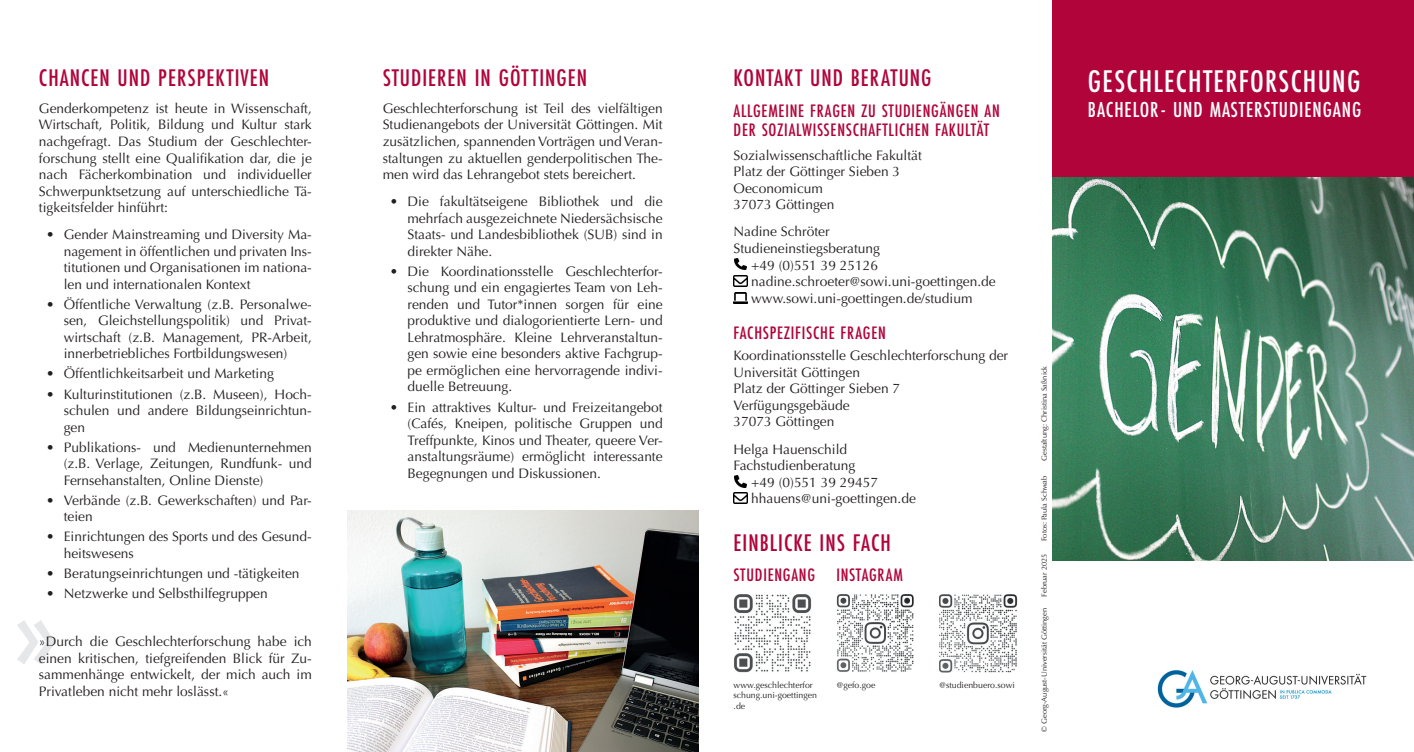
<style>
.page{position:relative;width:1414px;height:752px;background:#fff}
.page>*{position:absolute;margin:0;border:0;box-sizing:border-box;transform-origin:0 0}
.t1{font:700 112.5px "Optima LT Pro";color:#e6e7e9}
.t2{font:500 32.5px "Futura PT Cond";letter-spacing:.04em;color:#fff}
.t3{font:500 25px "Futura PT Cond";letter-spacing:.04em;color:#b0043b}
.t4{font:500 22.5px "Futura PT Cond";letter-spacing:.04em;color:#fff}
.t5{font:500 18.75px/18.8px "Futura PT Cond";letter-spacing:.04em;color:#b0043b}
.t6{font:13.75px/16.5px "Optima LT Pro";color:#231f20;text-align:justify}
.t7{font:8.75px/10.5px "Optima LT Pro";color:#231f20}
.t8{font:7.5px "Optima LT Pro";color:#231f20}
</style>
<div class="page">
<div style="left:1052px;top:0;width:362px;height:184px;background:#b0043b"></div>
<svg style="left:735px;top:258px;width:11px;height:12px"></svg>
<img style="left:733px;top:275px;width:15px;height:11px">
<svg style="left:735px;top:475px;width:11px;height:12px"></svg>
<img style="left:733px;top:492px;width:15px;height:11px">
<img style="left:939px;top:594px;width:78px;height:77px">
<img style="left:836px;top:594px;width:78px;height:77px">
<img style="left:734px;top:594px;width:77px;height:77px">
<img style="left:733px;top:292px;width:15px;height:11px">
<img style="left:347px;top:510px;width:351px;height:241px">
<img style="left:1052px;top:177px;width:362px;height:383px">
<img style="left:1157px;top:670px;width:210px;height:38px">
<h3 class="t3" style="left:39px;top:63px;width:232px">CHANCEN UND PERSPEKTIVEN</h3>
<h3 class="t3" style="left:383px;top:63px;width:206px">STUDIEREN IN GÖTTINGEN</h3>
<p class="t6" style="left:39px;top:100px;width:274px">Genderkompetenz ist heute in Wissenschaft, Wirtschaft, Politik, Bildung und Kultur stark nachgefragt. Das Studium der Geschlechter&shy;forschung stellt eine Qualifikation dar, die je nach Fächerkombination und individueller Schwerpunktsetzung auf unterschiedliche Tä&shy;tigkeitsfelder hinführt:</p>
<p class="t6" style="left:64px;top:226px;width:250px;text-indent:-18px">• Gender Mainstreaming und Diversity Ma&shy;nagement in öffentlichen und privaten Ins&shy;titutionen und Organisationen im nationa&shy;len und internationalen Kontext</p>
<p class="t6" style="left:64px;top:296px;width:250px;text-indent:-18px">• Öffentliche Verwaltung (z.B. Personalwe&shy;sen, Gleichstellungspolitik) und Privat&shy;wirtschaft (z.B. Management, PR-Arbeit, innerbetriebliches Fortbildungswesen)</p>
<p class="t6" style="left:46px;top:365px;width:229px">• Öffentlichkeitsarbeit und Marketing</p>
<p class="t6" style="left:64px;top:385px;width:250px;text-indent:-18px">• Kulturinstitutionen (z.B. Museen), Hoch&shy;schulen und andere Bildungseinrichtun&shy;gen</p>
<p class="t6" style="left:64px;top:438px;width:250px;text-indent:-18px">• Publikations- und Medienunternehmen (z.B. Verlage, Zeitungen, Rundfunk- und Fernsehanstalten, Online Dienste)</p>
<p class="t6" style="left:64px;top:491px;width:250px;text-indent:-18px">• Verbände (z.B. Gewerkschaften) und Par&shy;teien</p>
<p class="t6" style="left:64px;top:528px;width:250px;text-indent:-18px">• Einrichtungen des Sports und des Gesund&shy;heitswesens</p>
<p class="t6" style="left:46px;top:564px;width:255px">• Beratungseinrichtungen und -tätigkeiten</p>
<p class="t6" style="left:46px;top:585px;width:223px">• Netzwerke und Selbsthilfegruppen</p>
<p class="t6" style="left:39px;top:633px;width:274px">»Durch die Geschlechterforschung habe ich einen kritischen, tiefgreifenden Blick fü r Zu&shy;sammenhänge entwickelt, der mich auch im Privatleben nicht mehr loslässt.«</p>
<h1 class="t1" style="left:8px;top:562px;width:58px">»</h1>
<p class="t6" style="left:383px;top:100px;width:281px">Geschlechterforschung ist Teil des vielfältigen Studienangebots der Universität Göttingen. Mit zusätzlichen, spannenden Vorträgen und Veran&shy;staltungen zu aktuellen genderpolitischen The&shy;men wird das Lehrangebot stets bereichert.</p>
<p class="t6" style="left:407px;top:193px;width:257px;text-indent:-18px">• Die fakultätseigene Bibliothek und die mehrfach ausgezeichnete Niedersächsische Staats- und Landesbibliothek (SUB) sind in direkter Nähe.</p>
<p class="t6" style="left:407px;top:263px;width:257px;text-indent:-18px">• Die Koordinationsstelle Geschlechterfor&shy;schung und ein engagiertes Team von Leh&shy;renden und Tutor*innen sorgen fü r eine produktive und dialogorientierte Lern- und Lehratmosphäre. Kleine Lehrveranstaltun&shy;gen sowie eine besonders aktive Fachgrup&shy;pe ermöglichen eine hervorragende indivi&shy;duelle Betreuung.</p>
<p class="t6" style="left:407px;top:398px;width:257px;text-indent:-18px">• Ein attraktives Kultur- und Freizeitangebot (Cafés, Kneipen, politische Gruppen und Treffpunkte, Kinos und Theater, queere Ver&shy;anstaltungsräume) ermöglicht interessante Begegnungen und Diskussionen.</p>
<h3 class="t3" style="left:733px;top:63px;width:199px">KONTAKT UND BERATUNG</h3>
<h3 class="t5" style="left:733px;top:101px;width:268px">ALLGEMEINE FRAGEN ZU STUDIENGÄNGEN AN<br>DER SOZIALWISSENSCHAFTLICHEN FAKULTÄT</h3>
<p class="t6" style="left:733px;top:147px;width:190px;text-align:left">Sozialwissenschaftliche Fakultät<br>Platz der Göttinger Sieben 3<br>Oeconomicum<br>37073 Göttingen</p>
<p class="t6" style="left:733px;top:223px;width:98px">Nadine Schröter</p>
<p class="t6" style="left:733px;top:240px;width:148px">Studieneinstiegsberatung</p>
<p class="t6" style="left:751px;top:256px;width:128px">+49 (0)551 39 25126</p>
<p class="t6" style="left:751px;top:273px;width:246px">nadine.schroeter@sowi.uni-goettingen.de</p>
<p class="t6" style="left:751px;top:289px;width:223px">www.sowi.uni-goettingen.de/studium</p>
<h3 class="t5" style="left:733px;top:323px;width:154px">FACHSPEZIFISCHE FRAGEN</h3>
<p class="t6" style="left:733px;top:347px;width:276px;text-align:left">Koordinationsstelle Geschlechterforschung der<br>Universität Göttingen<br>Platz der Göttinger Sieben 7<br>Verfügungsgebäude<br>37073 Göttingen</p>
<p class="t6" style="left:733px;top:440px;width:115px">Helga Hauenschild</p>
<p class="t6" style="left:733px;top:457px;width:123px">Fachstudienberatung</p>
<p class="t6" style="left:751px;top:473px;width:128px">+49 (0)551 39 29457</p>
<p class="t6" style="left:751px;top:490px;width:166px">hhauens@uni-goettingen.de</p>
<h3 class="t3" style="left:733px;top:527px;width:159px">EINBLICKE INS FACH</h3>
<h3 class="t5" style="left:733px;top:565px;width:171px">STUDIENGANG INSTAGRAM</h3>
<p class="t7" style="left:733px;top:679px;width:85px">www.geschlechterfor schung.uni-goettingen .de</p>
<p class="t7" style="left:939px;top:679px;width:77px">@studienbuero.sowi</p>
<p class="t7" style="left:836px;top:679px;width:41px">@gefo.goe</p>
<p class="t8" style="left:1039px;top:460px;width:96px;rotate:-90deg">Gestaltung: Christina Saßnick</p>
<p class="t8" style="left:1039px;top:540px;width:67px;rotate:-90deg">Fotos: Paula Schwab</p>
<p class="t8" style="left:1039px;top:596px;width:45px;rotate:-90deg">Februar 2025</p>
<p class="t8" style="left:1039px;top:731px;width:125px;rotate:-90deg">© Georg-August-Universität Göttingen</p>
<h2 class="t2" style="left:1088px;top:62px;width:274px">GESCHLECHTERFORSCHUNG</h2>
<h3 class="t4" style="left:1088px;top:96px;width:275px">BACHELOR- UND MASTERSTUDIENGANG</h3>
</div>
